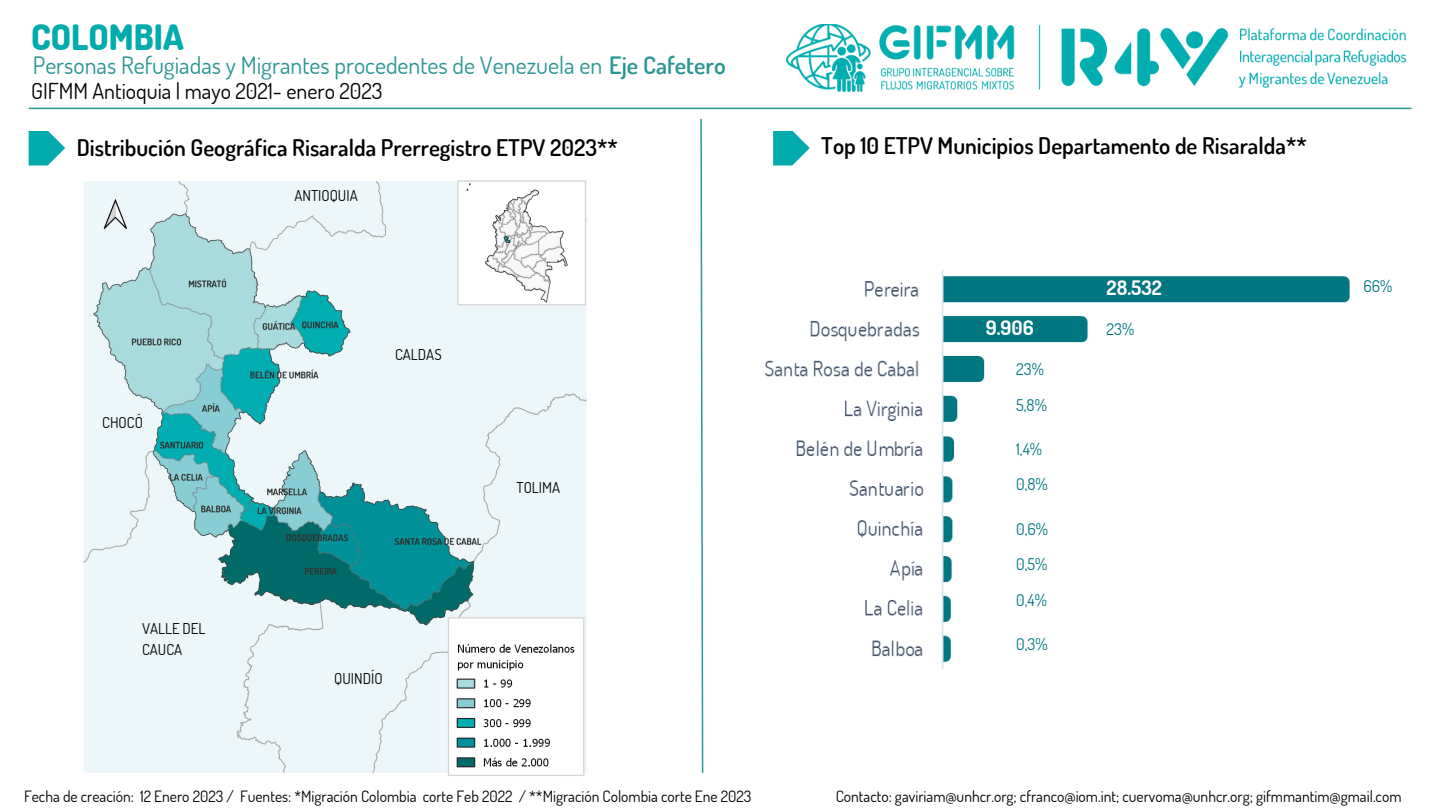
<style>
.page{position:relative;width:1440px;height:810px;background:#fff}
.page>*{position:absolute;margin:0;border:0;box-sizing:border-box;transform-origin:0 0}
.t1{font:800 35px "Dosis";color:#00aaad}
.t2{font:24px "Dosis";color:#2b9693}
.t3{font:600 23px "Dosis";color:#000}
.t4{font:22px "Dosis";color:#000}
.t5{font:700 20px "Dosis";color:#fff}
.t6{font:16.1px "Dosis";color:#007681}
.t7{font:15.6px "Dosis";color:#000}
.t8{font:15px/20.2px "Dosis";color:#000}
.s1{font-weight:600}
</style>
<div class="page">
<img style="left:786px;top:24px;width:620px;height:67px">
<hr style="left:29px;top:108px;width:1383px;height:1px;background:#2b9693">
<svg style="left:29px;top:131px;width:36px;height:34px"></svg>
<svg style="left:773px;top:131px;width:37px;height:34px"></svg>
<img style="left:83px;top:180px;width:504px;height:596px">
<svg style="left:700px;top:118px;width:4px;height:655px"></svg>
<img style="left:765px;top:270px;width:585px;height:399px">
<h1 class="t1" style="left:31px;top:14px;width:154px">COLOMBIA</h1>
<h2 class="t2" style="left:33px;top:50px;width:695px">Personas Refugiadas y Migrantes procedentes de Venezuela en <span class="s1">Eje Cafetero</span></h2>
<h3 class="t4" style="left:31px;top:76px;width:353px">GIFMM Antioquia | mayo 2021- enero 2023</h3>
<h3 class="t3" style="left:77px;top:133px;width:543px">Distribución Geográfica Risaralda Prerregistro ETPV 2023**</h3>
<p class="t8" style="left:102px;top:412px;width:42px">CHOCÓ</p>
<p class="t8" style="left:142px;top:618px;width:65px">VALLE DEL<br>CAUCA</p>
<p class="t8" style="left:294px;top:185px;width:65px">ANTIOQUIA</p>
<p class="t8" style="left:395px;top:344px;width:48px">CALDAS</p>
<p class="t8" style="left:334px;top:668px;width:50px">QUINDÍO</p>
<p class="t8" style="left:517px;top:477px;width:45px">TOLIMA</p>
<h3 class="t3" style="left:821px;top:130px;width:487px">Top 10 ETPV Municipios Departamento de Risaralda**</h3>
<p class="t5" style="left:986px;top:315px;width:49px">9.906</p>
<p class="t6" style="left:1016px;top:358px;width:29px">23%</p>
<p class="t6" style="left:1016px;top:394px;width:32px">5,8%</p>
<p class="t6" style="left:1016px;top:438px;width:27px">1,4%</p>
<p class="t6" style="left:1016px;top:474px;width:33px">0,8%</p>
<p class="t6" style="left:1016px;top:518px;width:33px">0,6%</p>
<p class="t6" style="left:1016px;top:554px;width:33px">0,5%</p>
<p class="t6" style="left:1016px;top:590px;width:32px">0,4%</p>
<p class="t6" style="left:1016px;top:634px;width:33px">0,3%</p>
<p class="t5" style="left:1107px;top:275px;width:57px">28.532</p>
<p class="t6" style="left:1107px;top:319px;width:29px">23%</p>
<p class="t6" style="left:1364px;top:276px;width:30px">66%</p>
<p class="t7" style="left:24px;top:786px;width:729px">Fecha de creación: 12 Enero 2023 / Fuentes: *Migración Colombia corte Feb 2022 / **Migración Colombia corte Ene 2023</p>
<p class="t7" style="left:836px;top:786px;width:567px">Contacto: gaviriam@unhcr.org; cfranco@iom.int; cuervoma@unhcr.org; gifmmantim@gmail.com</p>
</div>
